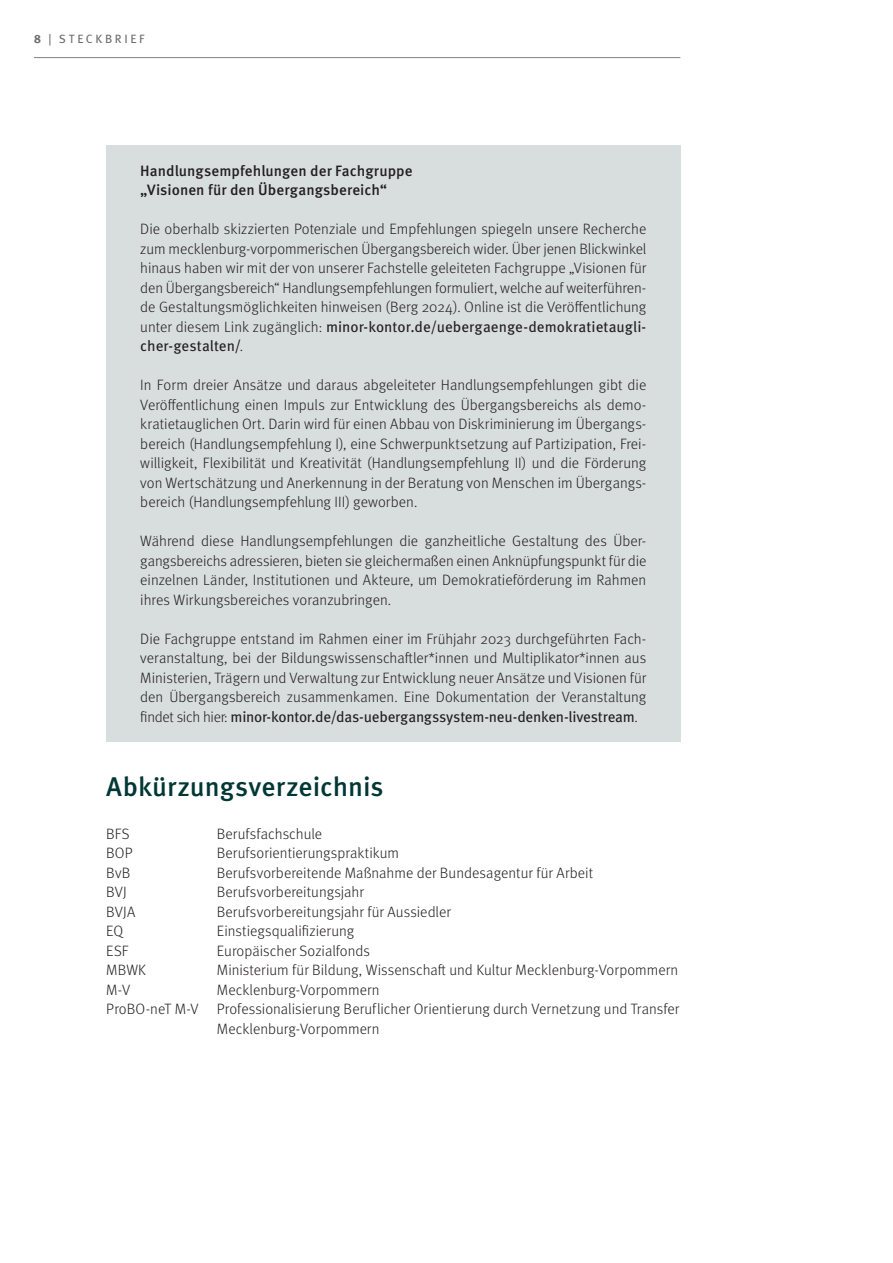
<style>
.page{position:relative;width:893px;height:1263px;background:#fff}
.page>*{position:absolute;margin:0;border:0;box-sizing:border-box;transform-origin:0 0}
.t1{font:500 27px "Meta Pro";color:#013734}
.t2{font:300 15px/19.5px "Meta Pro";color:#231f20;text-align:justify}
.t3{font:500 15px/19.5px "Meta Pro";letter-spacing:.005em;color:#231f20}
.t4{font:12px "Meta Pro";letter-spacing:.215em;color:#6c6d70}
.s1{font-weight:700}
.s2{font-weight:400}
</style>
<div class="page">
<hr style="left:34px;top:57px;width:646px;height:1px;background:#808285">
<div style="left:106px;top:145px;width:574px;height:596px;background:#d8dddd"></div>
<p class="t4" style="left:34px;top:30px;width:112px"><span class="s1">8</span> | STECKBRIEF</p>
<p class="t3" style="left:140px;top:160px;width:274px">Handlungsempfehlungen der Fachgruppe „Visionen für den Übergangsbereich“</p>
<p class="t2" style="left:140px;top:218px;width:508px">Die oberhalb skizzierten Potenziale und Empfehlungen spiegeln unsere Recherche zum mecklenburg-vorpommerischen Übergangsbereich wider. Über jenen Blickwinkel hinaus haben wir mit der von unserer Fachstelle geleiteten Fachgruppe „Visionen für den Übergangsbereich“ Handlungsempfehlungen formuliert, welche auf weiterführen&shy;de Gestaltungsmöglichkeiten hinweisen (Berg 2024). Online ist die Veröffentlichung unter diesem Link zugänglich: <span class="s2">minor-kontor.de/uebergaenge-demokratietaugli&shy;cher-gestalten/</span>.</p>
<p class="t2" style="left:140px;top:374px;width:507px">In Form dreier Ansätze und daraus abgeleiteter Handlungsempfehlungen gibt die Veröffentlichung einen Impuls zur Entwicklung des Übergangsbereichs als demo&shy;kratietauglichen Ort. Darin wird für einen Abbau von Diskriminierung im Übergangs&shy;bereich (Handlungsempfehlung I), eine Schwerpunktsetzung auf Partizipation, Frei&shy;willigkeit, Flexibilität und Kreativität (Handlungsempfehlung II) und die Förderung von Wertschätzung und Anerkennung in der Beratung von Menschen im Übergangs&shy;bereich (Handlungsempfehlung III) geworben.</p>
<p class="t2" style="left:140px;top:530px;width:508px">Während diese Handlungsempfehlungen die ganzheitliche Gestaltung des Über&shy;gangsbereichs adressieren, bieten sie gleichermaßen einen Anknüpfungspunkt für die einzelnen Länder, Institutionen und Akteure, um Demokratieförderung im Rahmen ihres Wirkungsbereiches voranzubringen.</p>
<p class="t2" style="left:140px;top:628px;width:508px">Die Fachgruppe entstand im Rahmen einer im Frühjahr 2023 durchgeführten Fach&shy;veranstaltung, bei der Bildungswissenschaftler*innen und Multiplikator*innen aus Ministerien, Trägern und Verwaltung zur Entwicklung neuer Ansätze und Visionen für den Übergangsbereich zusammenkamen. Eine Dokumentation der Veranstaltung findet sich hier: <span class="s2">minor-kontor.de/das-uebergangssystem-neu-denken-livestream</span>.</p>
<h1 class="t1" style="left:106px;top:766px;width:279px">Abkürzungsverzeichnis</h1>
<p class="t2" style="left:106px;top:823px;width:25px">BFS</p>
<p class="t2" style="left:217px;top:823px;width:107px">Berufsfachschule</p>
<p class="t2" style="left:106px;top:842px;width:28px">BOP</p>
<p class="t2" style="left:217px;top:842px;width:184px">Berufsorientierungspraktikum</p>
<p class="t2" style="left:106px;top:862px;width:26px">BvB</p>
<p class="t2" style="left:217px;top:862px;width:378px">Berufsvorbereitende Maßnahme der Bundesagentur für Arbeit</p>
<p class="t2" style="left:106px;top:881px;width:22px">BVJ</p>
<p class="t2" style="left:217px;top:881px;width:149px">Berufsvorbereitungsjahr</p>
<p class="t2" style="left:106px;top:901px;width:30px">BVJA</p>
<p class="t2" style="left:217px;top:901px;width:236px">Berufsvorbereitungsjahr für Aussiedler</p>
<p class="t2" style="left:106px;top:920px;width:18px">EQ</p>
<p class="t2" style="left:217px;top:920px;width:139px">Einstiegsqualifizierung</p>
<p class="t2" style="left:106px;top:940px;width:24px">ESF</p>
<p class="t2" style="left:217px;top:940px;width:155px">Europäischer Sozialfonds</p>
<p class="t2" style="left:106px;top:959px;width:41px">MBWK</p>
<p class="t2" style="left:217px;top:959px;width:463px">Ministerium für Bildung, Wissenschaft und Kultur Mecklenburg-Vorpommern</p>
<p class="t2" style="left:106px;top:979px;width:26px">M-V</p>
<p class="t2" style="left:217px;top:979px;width:164px">Mecklenburg-Vorpommern</p>
<p class="t2" style="left:106px;top:998px;width:574px">ProBO-neT M-V Professionalisierung Beruflicher Orientierung durch Vernetzung und Transfer</p>
<p class="t2" style="left:217px;top:1018px;width:164px">Mecklenburg-Vorpommern</p>
</div>
